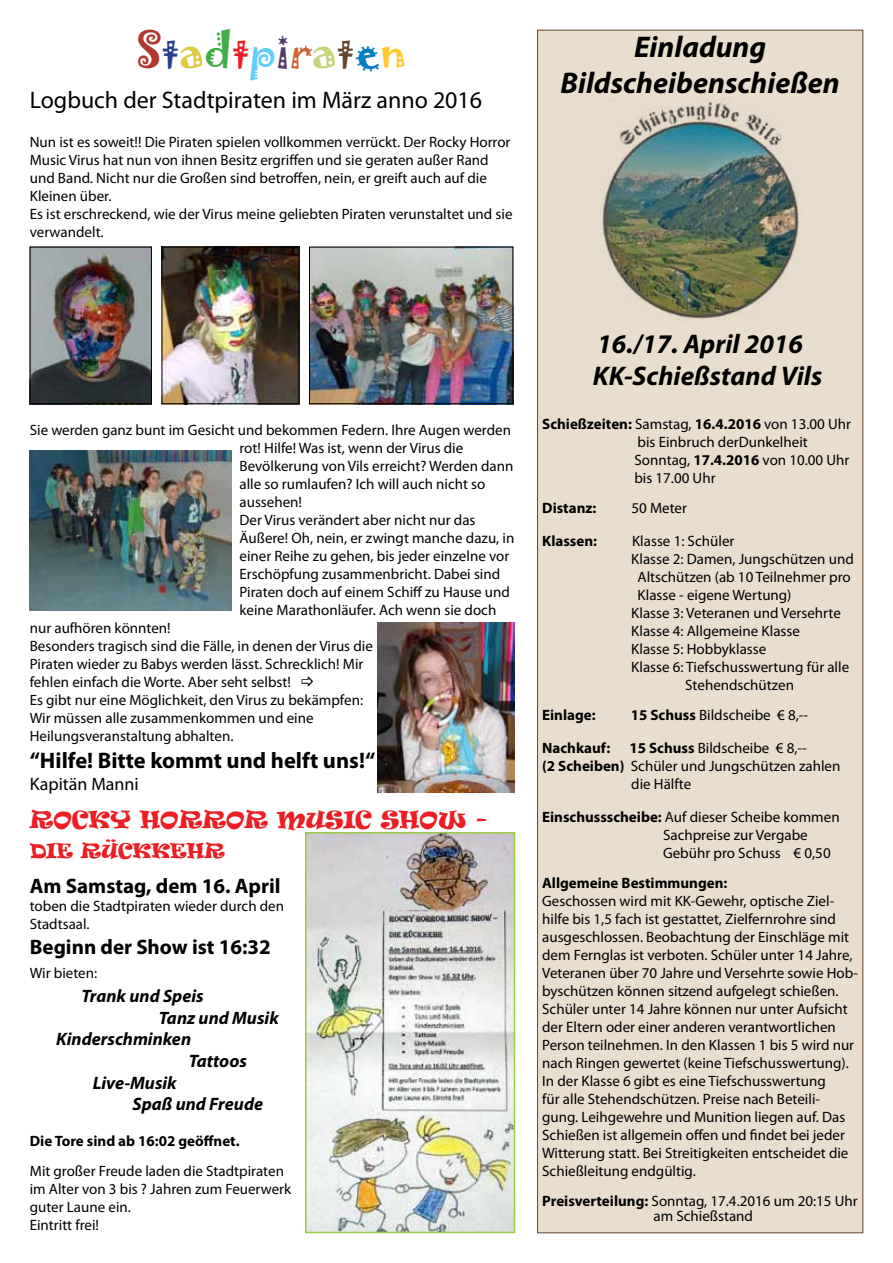
<style>
.page{position:relative;width:893px;height:1263px;background:#fff}
.page>*{position:absolute;margin:0;border:0;box-sizing:border-box;transform-origin:0 0}
.t1{font:43.5px "Jokerman";color:#b2382d}
.t2{font:italic 700 30px/36px "Myriad Pro";color:#000;text-align:center}
.t3{font:italic 700 27px/32.4px "Myriad Pro";color:#000}
.t4{font:24px "Myriad Pro";color:#000}
.t5{font:700 22.5px "Myriad Pro";color:#000}
.t6{font:22.5px "Ravie";color:#ed1d24}
.t7{font:700 21px "Myriad Pro";color:#000}
.t8{font:19.5px "Ravie";color:#ed1d24}
.t9{font:italic 700 18px "Myriad Pro";color:#000}
.t10{font:18px "Myriad Pro";color:#000}
.t11{font:15px/18px "Myriad Pro";color:#000}
.t12{font:700 15px "Myriad Pro";color:#000}
.s1{color:#25408f}
.s2{color:#decb43}
.s3{color:#41ad49}
.s4{color:#ed1d24}
.s5{color:#62cdf6}
.s6{color:#553b6b}
.s7{color:#d06235}
.s8{color:#c3d47b}
.s9{color:#64442d}
.s10{color:#007ec4}
.s11{color:#ffca2b}
.s12{font-weight:700}
</style>
<div class="page">
<img style="left:32px;top:249px;width:118px;height:153px">
<div style="left:30px;top:247px;width:122px;height:157px;border:1px solid #000"></div>
<img style="left:164px;top:249px;width:133px;height:153px">
<div style="left:162px;top:247px;width:137px;height:157px;border:1px solid #000"></div>
<img style="left:311px;top:249px;width:200px;height:153px">
<div style="left:309px;top:247px;width:204px;height:157px;border:1px solid #000"></div>
<img style="left:30px;top:451px;width:201px;height:160px">
<img style="left:378px;top:622px;width:136px;height:170px">
<img style="left:308px;top:835px;width:204px;height:395px">
<div style="left:305px;top:832px;width:210px;height:401px;border:2px solid #9ccb46"></div>
<div style="left:537px;top:30px;width:326px;height:1203px;background:#e9dece"></div>
<img style="left:600px;top:98px;width:201px;height:224px">
<h1 class="t1" style="left:136px;top:19px;width:272px">S<span class="s1">t</span><span class="s2">a</span><span class="s3">d</span><span class="s4">t</span><span class="s5">p</span><span class="s6">i</span><span class="s7">r</span><span class="s8">a</span><span class="s9">t</span><span class="s10">e</span><span class="s11">n</span></h1>
<h3 class="t4" style="left:30px;top:85px;width:454px">Logbuch der Stadtpiraten im März anno 2016</h3>
<p class="t11" style="left:30px;top:133px;width:484px">Nun ist es soweit!! Die Piraten spielen vollkommen verrückt. Der Rocky Horror Music Virus hat nun von ihnen Besitz ergriffen und sie geraten außer Rand und Band. Nicht nur die Großen sind betroffen, nein, er greift auch auf die Kleinen über.<br>Es ist erschreckend, wie der Virus meine geliebten Piraten verunstaltet und sie verwandelt.</p>
<h2 class="t2" style="left:561px;top:28px;width:281px">Einladung<br>Bildscheibenschießen</h2>
<p class="t11" style="left:30px;top:421px;width:483px">Sie werden ganz bunt im Gesicht und bekommen Federn. Ihre Augen werden</p>
<p class="t11" style="left:240px;top:439px;width:225px">rot! Hilfe! Was ist, wenn der Virus die</p>
<p class="t11" style="left:240px;top:457px;width:275px">Bevölkerung von Vils erreicht? Werden dann</p>
<p class="t11" style="left:240px;top:475px;width:247px">alle so rumlaufen? Ich will auch nicht so</p>
<p class="t11" style="left:240px;top:493px;width:64px">aussehen!</p>
<p class="t11" style="left:240px;top:511px;width:238px">Der Virus verändert aber nicht nur das</p>
<p class="t11" style="left:240px;top:529px;width:276px">Äußere! Oh, nein, er zwingt manche dazu, in</p>
<p class="t11" style="left:240px;top:547px;width:271px">einer Reihe zu gehen, bis jeder einzelne vor</p>
<p class="t11" style="left:240px;top:565px;width:262px">Erschöpfung zusammenbricht. Dabei sind</p>
<p class="t11" style="left:240px;top:583px;width:272px">Piraten doch auf einem Schiff zu Hause und</p>
<p class="t11" style="left:240px;top:601px;width:258px">keine Marathonläufer. Ach wenn sie doch</p>
<p class="t11" style="left:30px;top:619px;width:142px">nur aufhören könnten!</p>
<p class="t11" style="left:30px;top:637px;width:345px">Besonders tragisch sind die Fälle, in denen der Virus die</p>
<p class="t11" style="left:30px;top:655px;width:335px">Piraten wieder zu Babys werden lässt. Schrecklich! Mir</p>
<p class="t11" style="left:30px;top:673px;width:263px">fehlen einfach die Worte. Aber seht selbst!</p>
<p class="t11" style="left:30px;top:691px;width:335px">Es gibt nur eine Möglichkeit, den Virus zu bekämpfen:</p>
<p class="t11" style="left:30px;top:709px;width:285px">Wir müssen alle zusammenkommen und eine</p>
<p class="t11" style="left:30px;top:727px;width:205px">Heilungsveranstaltung abhalten.</p>
<h3 class="t5" style="left:30px;top:746px;width:347px">“Hilfe! Bitte kommt und helft uns!“</h3>
<p class="t10" style="left:30px;top:773px;width:111px">Kapitän Manni</p>
<h3 class="t6" style="left:30px;top:804px;width:459px">ROCKY HORROR MUSIC SHOW -</h3>
<h3 class="t8" style="left:30px;top:837px;width:197px">DIE RÜCKKEHR</h3>
<h3 class="t7" style="left:30px;top:872px;width:252px">Am Samstag, dem 16. April</h3>
<p class="t11" style="left:30px;top:897px;width:256px">toben die Stadtpiraten wieder durch den<br>Stadtsaal.</p>
<h3 class="t7" style="left:30px;top:933px;width:243px">Beginn der Show ist 16:32</h3>
<p class="t11" style="left:30px;top:964px;width:69px">Wir bieten:</p>
<p class="t9" style="left:81px;top:984px;width:124px">Trank und Speis</p>
<p class="t9" style="left:159px;top:1006px;width:121px">Tanz und Musik</p>
<p class="t9" style="left:56px;top:1027px;width:136px">Kinderschminken</p>
<p class="t9" style="left:189px;top:1049px;width:60px">Tattoos</p>
<p class="t9" style="left:93px;top:1071px;width:86px">Live-Musik</p>
<p class="t9" style="left:132px;top:1092px;width:132px">Spaß und Freude</p>
<p class="t12" style="left:30px;top:1131px;width:211px">Die Tore sind ab 16:02 geöffnet.</p>
<p class="t11" style="left:30px;top:1162px;width:263px">Mit großer Freude laden die Stadtpiraten im Alter von 3 bis ? Jahren zum Feuerwerk guter Laune ein.<br>Eintritt frei!</p>
<h3 class="t3" style="left:593px;top:326px;width:231px">16./17. April 2016<br>KK-Schießstand Vils</h3>
<p class="t11" style="left:634px;top:415px;width:218px;text-indent:-92px"><span class="s12">Schießzeiten:</span> Samstag, <span class="s12">16.4.2016</span> von 13.00 Uhr bis Einbruch derDunkelheit<br>Sonntag, <span class="s12">17.4.2016</span> von 10.00 Uhr bis 17.00 Uhr</p>
<p class="t12" style="left:542px;top:498px;width:56px">Distanz:</p>
<p class="t11" style="left:631px;top:499px;width:57px">50 Meter</p>
<p class="t12" style="left:542px;top:531px;width:56px">Klassen:</p>
<p class="t11" style="left:632px;top:532px;width:104px">Klasse 1: Schüler</p>
<p class="t11" style="left:631px;top:550px;width:224px">Klasse 2: Damen, Jungschützen und</p>
<p class="t11" style="left:638px;top:568px;width:215px">Altschützen (ab 10 Teilnehmer pro</p>
<p class="t11" style="left:638px;top:586px;width:155px">Klasse - eigene Wertung)</p>
<p class="t11" style="left:631px;top:604px;width:211px">Klasse 3: Veteranen und Versehrte</p>
<p class="t11" style="left:631px;top:622px;width:170px">Klasse 4: Allgemeine Klasse</p>
<p class="t11" style="left:631px;top:640px;width:137px">Klasse 5: Hobbyklasse</p>
<p class="t11" style="left:631px;top:658px;width:220px">Klasse 6: Tiefschusswertung für alle</p>
<p class="t11" style="left:685px;top:676px;width:110px">Stehendschützen</p>
<p class="t12" style="left:542px;top:705px;width:55px">Einlage:</p>
<p class="t11" style="left:631px;top:706px;width:179px"><span class="s12">15 Schuss</span> Bildscheibe € 8,--</p>
<p class="t12" style="left:542px;top:738px;width:70px">Nachkauf:</p>
<p class="t11" style="left:629px;top:739px;width:179px"><span class="s12">15 Schuss</span> Bildscheibe € 8,--</p>
<p class="t11" style="left:542px;top:757px;width:300px"><span class="s12">(2 Scheiben)</span> Schüler und Jungschützen zahlen</p>
<p class="t11" style="left:631px;top:775px;width:62px">die Hälfte</p>
<p class="t11" style="left:663px;top:808px;width:178px;text-indent:-121px"><span class="s12">Einschussscheibe:</span> Auf dieser Scheibe kommen<br>Sachpreise zur Vergabe<br>Gebühr pro Schuss € 0,50</p>
<p class="t12" style="left:542px;top:873px;width:187px">Allgemeine Bestimmungen:</p>
<p class="t11" style="left:542px;top:892px;width:318px">Geschossen wird mit KK-Gewehr, optische Ziel&shy;hilfe bis 1,5 fach ist gestattet, Zielfernrohre sind ausgeschlossen. Beobachtung der Einschläge mit dem Fernglas ist verboten. Schüler unter 14 Jahre, Veteranen über 70 Jahre und Versehrte sowie Hob&shy;byschützen können sitzend aufgelegt schießen.<br>Schüler unter 14 Jahre können nur unter Aufsicht der Eltern oder einer anderen verantwortlichen Person teilnehmen. In den Klassen 1 bis 5 wird nur nach Ringen gewertet (keine Tiefschusswertung).<br>In der Klasse 6 gibt es eine Tiefschusswertung<br>für alle Stehendschützen. Preise nach Beteili&shy;gung. Leihgewehre und Munition liegen auf. Das Schießen ist allgemein offen und findet bei jeder Witterung statt. Bei Streitigkeiten entscheidet die Schießleitung endgültig.</p>
<p class="t11" style="left:542px;top:1194px;width:317px;line-height:15px;text-align:center"><span class="s12">Preisverteilung:</span> Sonntag, 17.4.2016 um 20:15 Uhr am Schießstand</p>
</div>
